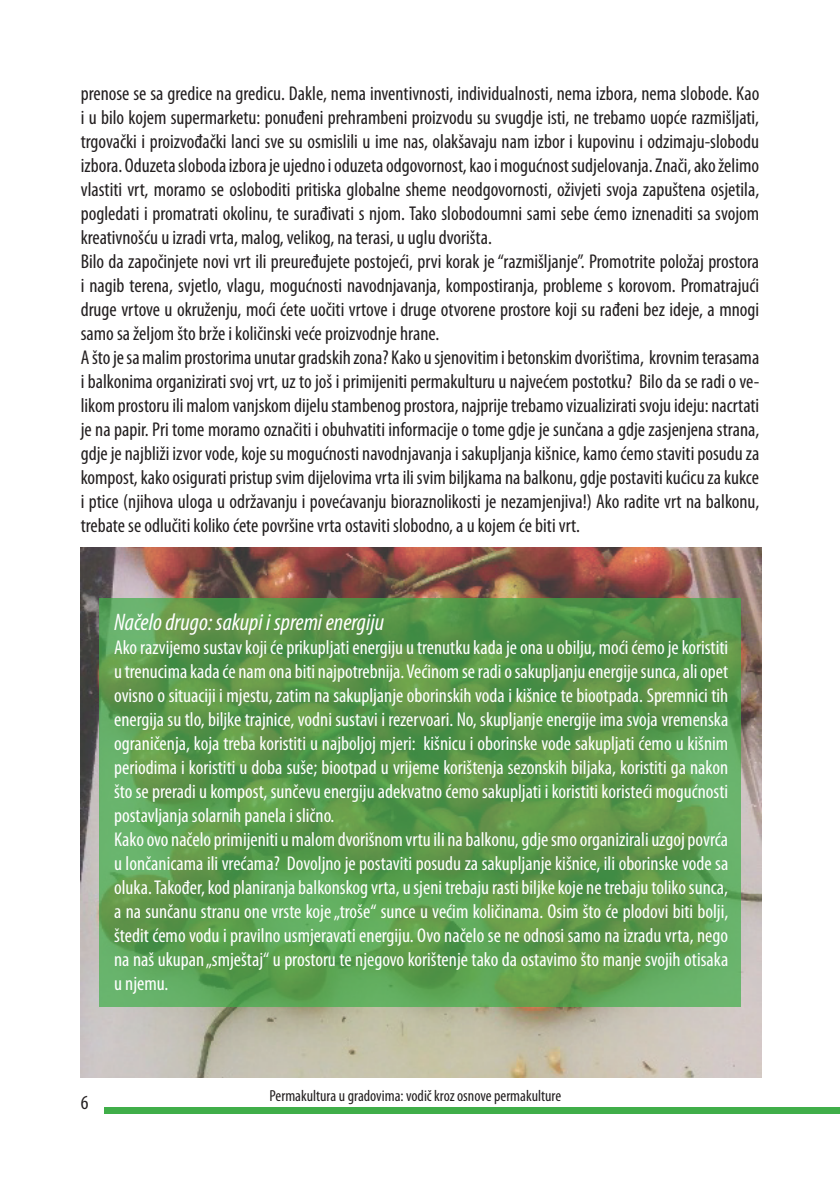
<style>
.page{position:relative;width:840px;height:1191px;background:#fff}
.page>*{position:absolute;margin:0;border:0;box-sizing:border-box;transform-origin:0 0}
.t1{font:italic condensed 24px "Myriad Pro";color:#fff}
.t2{font:condensed 20px/24px "Myriad Pro";color:#231f20}
.t3{font:condensed 20px/24px "Myriad Pro";color:#fff}
.t4{font:condensed 16px "Myriad Pro";color:#231f20}
</style>
<div class="page">
<div style="left:104px;top:1107px;width:735px;height:6px;background:#40ae49"></div>
<img style="left:81px;top:547px;width:680px;height:530px">
<svg style="left:99px;top:598px;width:641px;height:408px;background:#5b9b4e"></svg>
<p class="t2" style="left:81px;top:81px;width:679px">prenose se sa gredice na gredicu. Dakle, nema inventivnosti, individualnosti, nema izbora, nema slobode. Kao i u bilo kojem supermarketu: ponuđeni prehrambeni proizvodu su svugdje isti, ne trebamo uopće razmišljati, trgovački i proizvođački lanci sve su osmislili u ime nas, olakšavaju nam izbor i kupovinu i odzimaju-slobodu izbora. Oduzeta sloboda izbora je ujedno i oduzeta odgovornost, kao i mogućnost sudjelovanja. Znači, ako želimo vlastiti vrt, moramo se osloboditi pritiska globalne sheme neodgovornosti, oživjeti svoja zapuštena osjetila, pogledati i promatrati okolinu, te surađivati s njom. Tako slobodoumni sami sebe ćemo iznenaditi sa svojom kreativnošću u izradi vrta, malog, velikog, na terasi, u uglu dvorišta.<br>Bilo da započinjete novi vrt ili preuređujete postojeći, prvi korak je “razmišljanje”. Promotrite položaj prostora i nagib terena, svjetlo, vlagu, mogućnosti navodnjavanja, kompostiranja, probleme s korovom. Promatrajući druge vrtove u okruženju, moći ćete uočiti vrtove i druge otvorene prostore koji su rađeni bez ideje, a mnogi samo sa željom što brže i količinski veće proizvodnje hrane.<br>A što je sa malim prostorima unutar gradskih zona? Kako u sjenovitim i betonskim dvorištima, krovnim terasama i balkonima organizirati svoj vrt, uz to još i primijeniti permakulturu u najvećem postotku? Bilo da se radi o ve&shy;likom prostoru ili malom vanjskom dijelu stambenog prostora, najprije trebamo vizualizirati svoju ideju: nacrtati je na papir. Pri tome moramo označiti i obuhvatiti informacije o tome gdje je sunčana a gdje zasjenjena strana, gdje je najbliži izvor vode, koje su mogućnosti navodnjavanja i sakupljanja kišnice, kamo ćemo staviti posudu za kompost, kako osigurati pristup svim dijelovima vrta ili svim biljkama na balkonu, gdje postaviti kućicu za kukce i ptice (njihova uloga u održavanju i povećavanju bioraznolikosti je nezamjenjiva!) Ako radite vrt na balkonu, trebate se odlučiti koliko ćete površine vrta ostaviti slobodno, a u kojem će biti vrt.</p>
<p class="t1" style="left:114px;top:607px;width:271px">Načelo drugo: sakupi i spremi energiju</p>
<p class="t3" style="left:114px;top:634px;width:615px">Ako razvijemo sustav koji će prikupljati energiju u trenutku kada je ona u obilju, moći ćemo je koristiti u trenucima kada će nam ona biti najpotrebnija. Većinom se radi o sakupljanju energije sunca, ali opet ovisno o situaciji i mjestu, zatim na sakupljanje oborinskih voda i kišnice te biootpada. Spremnici tih energija su tlo, biljke trajnice, vodni sustavi i rezervoari. No, skupljanje energije ima svoja vremenska ograničenja, koja treba koristiti u najboljoj mjeri: kišnicu i oborinske vode sakupljati ćemo u kišnim periodima i koristiti u doba suše; biootpad u vrijeme korištenja sezonskih biljaka, koristiti ga nakon što se preradi u kompost, sunčevu energiju adekvatno ćemo sakupljati i koristiti koristeći mogućnosti postavljanja solarnih panela i slično.<br>Kako ovo načelo primijeniti u malom dvorišnom vrtu ili na balkonu, gdje smo organizirali uzgoj povrća u lončanicama ili vrećama? Dovoljno je postaviti posudu za sakupljanje kišnice, ili oborinske vode sa oluka. Također, kod planiranja balkonskog vrta, u sjeni trebaju rasti biljke koje ne trebaju toliko sunca, a na sunčanu stranu one vrste koje „troše“ sunce u većim količinama. Osim što će plodovi biti bolji, štedit ćemo vodu i pravilno usmjeravati energiju. Ovo načelo se ne odnosi samo na izradu vrta, nego na naš ukupan „smještaj“ u prostoru te njegovo korištenje tako da ostavimo što manje svojih otisaka u njemu.</p>
<p class="t2" style="left:81px;top:1089px;width:9px">6</p>
<p class="t4" style="left:269px;top:1086px;width:293px">Permakultura u gradovima: vodič kroz osnove permakulture</p>
</div>
